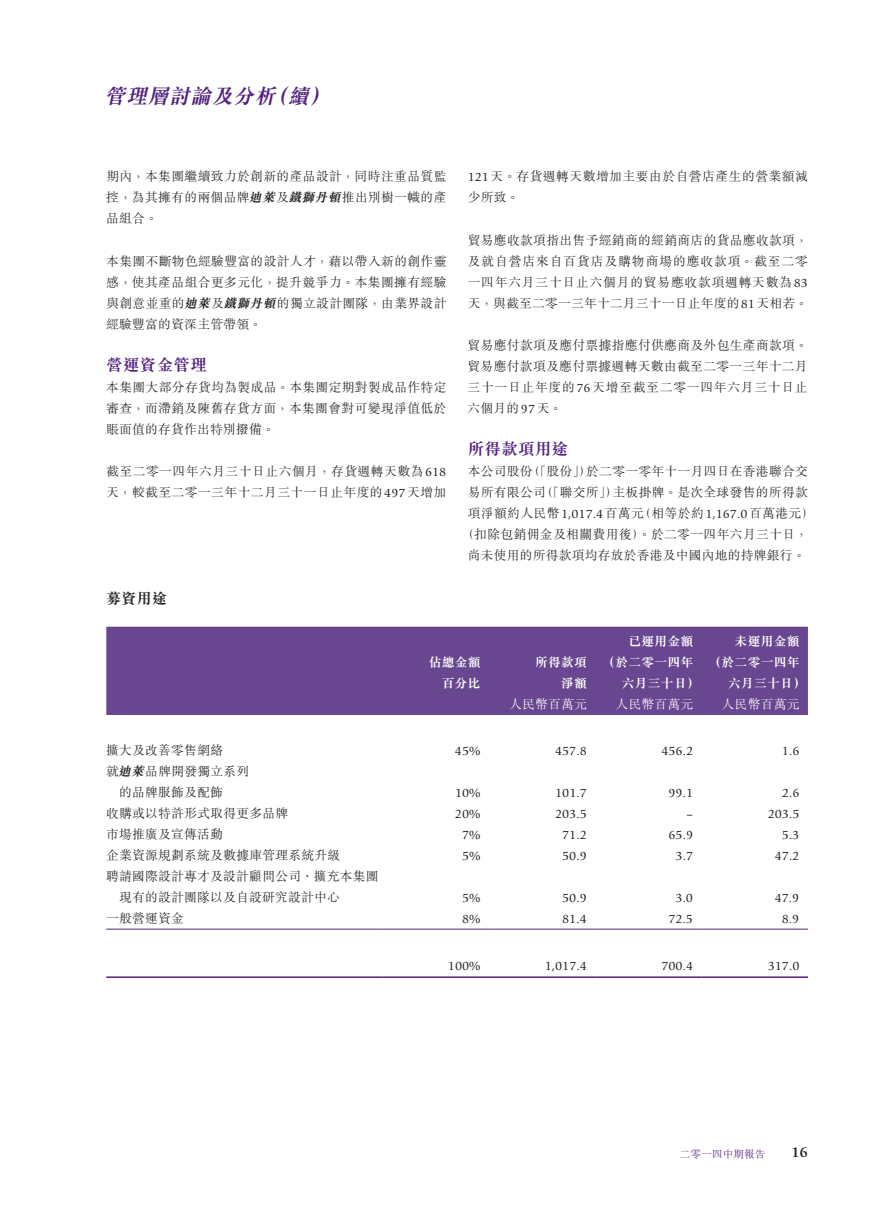
<style>
.page{position:relative;width:893px;height:1212px;background:#fff}
.page>*{position:absolute;margin:0;border:0;box-sizing:border-box;transform-origin:0 0}
.t1{font:italic 700 21px "M Sung HK";color:#52227f}
.t2{font:700 16.5px "M Sung HK";letter-spacing:.02em;color:#52227f}
.t3{font:700 15px "M Sung HK";color:#231f20}
.t4{font:700 15px "Giovanni Std";color:#231f20}
.t5{font:300 12.75px/21px "M Sung HK";letter-spacing:.03em;color:#231f20;text-align:justify}
.t6{font:12.75px "Giovanni Std";color:#231f20}
.t7{font:700 12.75px/21px "M Sung HK";letter-spacing:.02em;color:#fff;text-align:right}
.t8{font:300 12.75px "M Sung HK";letter-spacing:.02em;color:#fff}
.t9{font:300 10.5px "M Sung HK";letter-spacing:.02em;color:#52227f}
.s1{font-weight:700;font-style:italic}
.s2{font-family:"Giovanni Std";font-weight:400}
</style>
<div class="page">
<div style="left:106px;top:627px;width:702px;height:88px;background:#694790"></div>
<hr style="left:106px;top:929px;width:277px;height:1px;background:#52227f">
<hr style="left:383px;top:929px;width:106px;height:1px;background:#52227f">
<hr style="left:489px;top:929px;width:106px;height:1px;background:#52227f">
<hr style="left:595px;top:929px;width:107px;height:1px;background:#52227f">
<hr style="left:702px;top:929px;width:106px;height:1px;background:#52227f">
<hr style="left:106px;top:976px;width:277px;height:2px;background:#52227f">
<hr style="left:383px;top:976px;width:106px;height:2px;background:#52227f">
<hr style="left:489px;top:976px;width:106px;height:2px;background:#52227f">
<hr style="left:595px;top:976px;width:107px;height:2px;background:#52227f">
<hr style="left:702px;top:976px;width:106px;height:2px;background:#52227f">
<h1 class="t1" style="left:267px;top:86px;width:27px">（</h1>
<h1 class="t1" style="left:309px;top:86px;width:27px">(</h1>
<h1 class="t1" style="left:105px;top:86px;width:210px">管理層討論及分析續</h1>
<p class="t5" style="left:106px;top:165px;width:342px">期內，本集團繼續致力於創新的產品設計，同時注重品質監控，為其擁有的兩個品牌<span class="s1">迪萊</span>及<span class="s1">鐵獅丹頓</span>推出別樹一幟的產品組合。</p>
<p class="t5" style="left:106px;top:249px;width:342px">本集團不斷物色經驗豐富的設計人才，藉以帶入新的創作靈感，使其產品組合更多元化，提升競爭力。本集團擁有經驗與創意並重的<span class="s1">迪萊</span>及<span class="s1">鐵獅丹頓</span>的獨立設計團隊，由業界設計經驗豐富的資深主管帶領。</p>
<p class="t2" style="left:106px;top:356px;width:102px">營運資金管理</p>
<p class="t5" style="left:106px;top:375px;width:342px">本集團大部分存貨均為製成品。本集團定期對製成品作特定審查，而滯銷及陳舊存貨方面，本集團會對可變現淨值低於賬面值的存貨作出特別撥備。</p>
<p class="t5" style="left:106px;top:459px;width:342px">截至二零一四年六月三十日止六個月，存貨週轉天數為<span class="s2">618</span>天，較截至二零一三年十二月三十一日止年度的<span class="s2">497</span>天增加</p>
<p class="t3" style="left:106px;top:591px;width:62px">募資用途</p>
<p class="t5" style="left:468px;top:165px;width:342px"><span class="s2">121</span>天。存貨週轉天數增加主要由於自營店產生的營業額減少所致。</p>
<p class="t5" style="left:468px;top:228px;width:342px">貿易應收款項指出售予經銷商的經銷商店的貨品應收款項，及就自營店來自百貨店及購物商場的應收款項。截至二零一四年六月三十日止六個月的貿易應收款項週轉天數為<span class="s2">83</span>天，與截至二零一三年十二月三十一日止年度的<span class="s2">81</span>天相若。</p>
<p class="t5" style="left:467px;top:333px;width:342px">貿易應付款項及應付票據指應付供應商及外包生產商款項。貿易應付款項及應付票據週轉天數由截至二零一三年十二月三十一日止年度的<span class="s2">76</span>天增至截至二零一四年六月三十日止六個月的<span class="s2">97</span>天。</p>
<p class="t2" style="left:468px;top:440px;width:102px">所得款項用途</p>
<p class="t5" style="left:586px;top:459px;width:223px">於二零一零年十一月四日在香港聯合交</p>
<p class="t5" style="left:468px;top:459px;width:66px">本公司股份</p>
<p class="t5" style="left:527px;top:459px;width:66px">（「股份」）</p>
<p class="t5" style="left:613px;top:480px;width:197px">主板掛牌。是次全球發售的所得款</p>
<p class="t5" style="left:468px;top:480px;width:80px">易所有限公司</p>
<p class="t5" style="left:540px;top:480px;width:79px">（「聯交所」）</p>
<p class="t5" style="left:468px;top:501px;width:178px">項淨額約人民幣<span class="s2">1,017.4</span>百萬元</p>
<p class="t5" style="left:461px;top:522px;width:348px">（扣除包銷佣金及相關費用後）。於二零一四年六月三十日，</p>
<p class="t5" style="left:468px;top:543px;width:339px">尚未使用的所得款項均存放於香港及中國內地的持牌銀行。</p>
<p class="t5" style="left:639px;top:501px;width:177px">（相等於約<span class="s2">1,167.0</span>百萬港元(</p>
<p class="t7" style="left:429px;top:652px;width:53px">佔總金額百分比</p>
<p class="t7" style="left:535px;top:652px;width:53px">所得款項淨額</p>
<p class="t8" style="left:509px;top:695px;width:79px">人民幣百萬元</p>
<p class="t7" style="left:628px;top:631px;width:66px">已運用金額</p>
<p class="t7" style="left:603px;top:652px;width:92px">（於二零一四年</p>
<p class="t7" style="left:622px;top:673px;width:79px">六月三十日(</p>
<p class="t8" style="left:615px;top:695px;width:79px">人民幣百萬元</p>
<p class="t7" style="left:735px;top:631px;width:66px">未運用金額</p>
<p class="t7" style="left:709px;top:652px;width:92px">（於二零一四年</p>
<p class="t7" style="left:728px;top:673px;width:79px">六月三十日(</p>
<p class="t8" style="left:722px;top:695px;width:79px">人民幣百萬元</p>
<p class="t5" style="left:106px;top:739px;width:144px">擴大及改善零售網絡<br>就<span class="s1">迪萊</span>品牌開發獨立系列</p>
<p class="t6" style="left:455px;top:744px;width:27px">45%</p>
<p class="t6" style="left:555px;top:744px;width:33px">457.8</p>
<p class="t6" style="left:661px;top:744px;width:33px">456.2</p>
<p class="t6" style="left:782px;top:744px;width:19px">1.6</p>
<p class="t5" style="left:119px;top:781px;width:105px">的品牌服飾及配飾</p>
<p class="t6" style="left:455px;top:786px;width:27px">10%</p>
<p class="t6" style="left:555px;top:786px;width:33px">101.7</p>
<p class="t6" style="left:668px;top:786px;width:26px">99.1</p>
<p class="t6" style="left:782px;top:786px;width:19px">2.6</p>
<p class="t5" style="left:106px;top:802px;width:183px">收購或以特許形式取得更多品牌</p>
<p class="t6" style="left:455px;top:807px;width:27px">20%</p>
<p class="t6" style="left:555px;top:807px;width:33px">203.5</p>
<p class="t6" style="left:686px;top:807px;width:9px">–</p>
<p class="t6" style="left:768px;top:807px;width:33px">203.5</p>
<p class="t5" style="left:106px;top:823px;width:118px">市場推廣及宣傳活動</p>
<p class="t6" style="left:462px;top:828px;width:20px">7%</p>
<p class="t6" style="left:562px;top:828px;width:26px">71.2</p>
<p class="t6" style="left:668px;top:828px;width:26px">65.9</p>
<p class="t6" style="left:782px;top:828px;width:19px">5.3</p>
<p class="t5" style="left:106px;top:844px;width:274px">企業資源規劃系統及數據庫管理系統升級<br>聘請國際設計專才及設計顧問公司、擴充本集團</p>
<p class="t6" style="left:462px;top:849px;width:20px">5%</p>
<p class="t6" style="left:562px;top:849px;width:26px">50.9</p>
<p class="t6" style="left:676px;top:849px;width:19px">3.7</p>
<p class="t6" style="left:775px;top:849px;width:26px">47.2</p>
<p class="t5" style="left:119px;top:886px;width:222px">現有的設計團隊以及自設研究設計中心</p>
<p class="t6" style="left:462px;top:891px;width:20px">5%</p>
<p class="t6" style="left:562px;top:891px;width:26px">50.9</p>
<p class="t6" style="left:676px;top:891px;width:19px">3.0</p>
<p class="t6" style="left:775px;top:891px;width:26px">47.9</p>
<p class="t5" style="left:106px;top:907px;width:79px">一般營運資金</p>
<p class="t6" style="left:462px;top:912px;width:20px">8%</p>
<p class="t6" style="left:562px;top:912px;width:26px">81.4</p>
<p class="t6" style="left:668px;top:912px;width:26px">72.5</p>
<p class="t6" style="left:782px;top:912px;width:19px">8.9</p>
<p class="t6" style="left:448px;top:958px;width:34px">100%</p>
<p class="t6" style="left:545px;top:958px;width:44px">1,017.4</p>
<p class="t6" style="left:661px;top:958px;width:33px">700.4</p>
<p class="t6" style="left:768px;top:958px;width:33px">317.0</p>
<p class="t9" style="left:680px;top:1146px;width:87px">二零一四中期報告</p>
<p class="t4" style="left:791px;top:1143px;width:18px">16</p>
</div>
